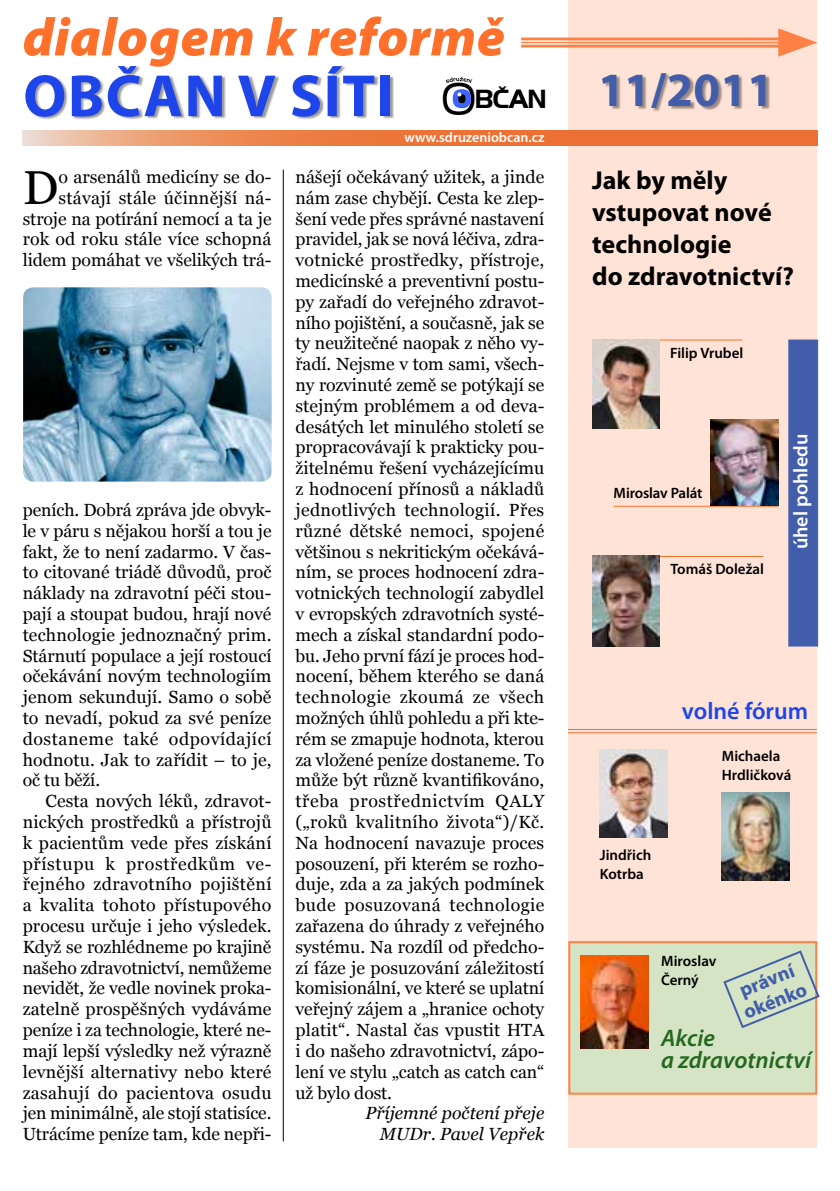
<style>
.page{position:relative;width:840px;height:1191px;background:#fff}
.page>*{position:absolute;margin:0;border:0;box-sizing:border-box;transform-origin:0 0}
.t1{font:700 60px "Myriad Pro";letter-spacing:.025em;color:#1e45ea}
.t2{font:italic 900 54px "Myriad Pro";letter-spacing:.01em;color:#ff702b}
.t3{font:700 48px "Myriad Pro";letter-spacing:.005em;color:#425daa}
.t4{font:47.6px "Georgia";color:#000}
.t5{font:700 26px/32px "Myriad Pro";color:#000}
.t6{font:25.4px "Handel Gothic BT";letter-spacing:-.03em;color:#000}
.t7{font:italic 600 24px/22px "Myriad Pro";color:#24671e}
.t8{font:600 24px "Myriad Pro";color:#1e45ea}
.t9{font:700 20px/22px "Myriad Pro";color:#425daa}
.t10{font:600 20px "Myriad Pro";color:#fff}
.t11{font:17.6px/20.8px "Georgia";letter-spacing:-.005em;color:#000;text-align:justify}
.t12{font:italic 17.6px/20.8px "Georgia";color:#000;text-align:right}
.t13{font:600 15px/19px "Myriad Pro";color:#000}
.t14{font:600 14px "Myriad Pro";color:#fff}
.s1{font-size:44px}
</style>
<div class="page">
<div style="left:568px;top:0;width:248px;height:1147px;background:#ffe3d7"></div>
<div style="left:603px;top:74px;width:167px;height:38px;background:#000;opacity:.4"></div>
<hr style="left:282px;top:170px;width:1px;height:971px;background:#000">
<img style="left:23px;top:287px;width:248px;height:194px">
<svg style="left:23px;top:130px;width:793px;height:15px;background:#ec834d"></svg>
<div style="left:27px;top:66px;width:367px;height:54px;background:#000;opacity:.4"></div>
<hr style="left:521px;top:38px;width:273px;height:2px;background:#ff8145">
<hr style="left:521px;top:42px;width:273px;height:1px;background:#ff8145">
<hr style="left:521px;top:45px;width:273px;height:3px;background:#ff8145">
<svg style="left:777px;top:28px;width:39px;height:29px"></svg>
<hr style="left:567px;top:729px;width:249px;height:1px;background:#f9702b">
<hr style="left:567px;top:732px;width:249px;height:1px;background:#f9702b">
<svg style="left:445px;top:77px;width:27px;height:32px"></svg>
<div style="left:568px;top:941px;width:248px;height:153px;background:#d4e4c4;border:2px solid #ff8145"></div>
<svg style="left:723px;top:949px;width:97px;height:80px"></svg>
<img style="left:580px;top:955px;width:68px;height:93px">
<div style="left:787px;top:339px;width:30px;height:307px;background:#425daa;border:1px solid #425daa"></div>
<hr style="left:592px;top:339px;width:150px;height:1px;background:#f9702b">
<hr style="left:593px;top:556px;width:169px;height:1px;background:#f9702b">
<hr style="left:613px;top:506px;width:164px;height:1px;background:#f9702b">
<img style="left:592px;top:556px;width:67px;height:90px">
<img style="left:721px;top:792px;width:68px;height:88px">
<img style="left:599px;top:749px;width:68px;height:88px">
<img style="left:710px;top:419px;width:67px;height:87px">
<img style="left:592px;top:339px;width:67px;height:90px">
<h2 class="t2" style="left:23px;top:1px;width:483px">dialogem k reformě</h2>
<h1 class="t1" style="left:23px;top:57px;width:372px">Občan v síti</h1>
<h3 class="t3" style="left:597px;top:59px;width:177px">11/2011</h3>
<p class="t14" style="left:404px;top:128px;width:141px">www.sdruzeniobcan.cz</p>
<h3 class="t6" style="left:441px;top:89px;width:107px"><span class="s1">O</span>BCˇAN</h3>
<p class="t11" style="left:23px;top:166px;width:250px;text-align:right">o arsenálů medicíny se do&shy;stávají stále účinnější ná&shy;stroje na potírání nemocí a ta je rok od roku stále více schopná lidem pomáhat ve všelikých trá-</p>
<h3 class="t4" style="left:23px;top:160px;width:37px">D</h3>
<p class="t11" style="left:23px;top:499px;width:250px">peních. Dobrá zpráva jde obvyk&shy;le v páru s nějakou horší a tou je fakt, že to není zadarmo. V čas&shy;to citované triádě důvodů, proč náklady na zdravotní péči stou&shy;pají a stoupat budou, hrají nové technologie jednoznačný prim.<br>Stárnutí populace a její rostoucí očekávání novým technologiím jenom sekundují. Samo o sobě to nevadí, pokud za své peníze dostaneme také odpovídající hodnotu. Jak to zařídit – to je, oč tu běží.</p>
<p class="t11" style="left:23px;top:790px;width:250px;text-indent:23px">Cesta nových léků, zdravot&shy;nických prostředků a přístrojů k pacientům vede přes získání přístupu k prostředkům ve&shy;řejného zdravotního pojištění a kvalita tohoto přístupového procesu určuje i jeho výsledek.<br>Když se rozhlédneme po krajině našeho zdravotnictví, nemůžeme nevidět, že vedle novinek proka&shy;zatelně prospěšných vydáváme peníze i za technologie, které ne&shy;mají lepší výsledky než výrazně levnější alternativy nebo které zasahují do pacientova osudu jen minimálně, ale stojí statisíce.<br>Utrácíme peníze tam, kde nepři-</p>
<p class="t11" style="left:295px;top:166px;width:250px">nášejí očekávaný užitek, a jinde nám zase chybějí. Cesta ke zlep&shy;šení vede přes správné nastavení pravidel, jak se nová léčiva, zdra&shy;votnické prostředky, přístroje, medicínské a preventivní postu&shy;py zařadí do veřejného zdravot&shy;ního pojištění, a současně, jak se ty neužitečné naopak z něho vy&shy;řadí. Nejsme v tom sami, všech&shy;ny rozvinuté země se potýkají se stejným problémem a od deva&shy;desátých let minulého století se propracovávají k prakticky pou&shy;žitelnému řešení vycházejícímu z hodnocení přínosů a nákladů jednotlivých technologií. Přes různé dětské nemoci, spojené většinou s nekritickým očekává&shy;ním, se proces hodnocení zdra&shy;votnických technologií zabydlel v evropských zdravotních systé&shy;mech a získal standardní podo&shy;bu. Jeho první fází je proces hod&shy;nocení, během kterého se daná technologie zkoumá ze všech možných úhlů pohledu a při kte&shy;rém se zmapuje hodnota, kterou za vložené peníze dostaneme. To může být různě kvantifikováno, třeba prostřednictvím QALY („roků kvalitního života“)/Kč.<br>Na hodnocení navazuje proces posouzení, při kterém se rozho&shy;duje, zda a za jakých podmínek bude posuzovaná technologie zařazena do úhrady z veřejného systému. Na rozdíl od předcho&shy;zí fáze je posuzování záležitostí komisionální, ve které se uplatní veřejný zájem a „hranice ochoty platit“. Nastal čas vpustit HTA i do našeho zdravotnictví, zápo&shy;lení ve stylu „catch as catch can“ už bylo dost.</p>
<p class="t12" style="left:365px;top:1103px;width:180px">Příjemné počtení přeje<br>MUDr. Pavel Vepřek</p>
<h3 class="t5" style="left:591px;top:164px;width:203px">Jak by měly vstupovat nové technologie<br>do zdravotnictví?</h3>
<p class="t13" style="left:669px;top:343px;width:75px">Filip Vrubel</p>
<p class="t13" style="left:613px;top:483px;width:90px">Miroslav Palát</p>
<p class="t13" style="left:670px;top:559px;width:95px">Tomáš Doležal</p>
<p class="t10" style="left:787px;top:549px;width:117px;rotate:-90deg">úhel pohledu</p>
<h3 class="t8" style="left:681px;top:695px;width:128px">volné fórum</h3>
<p class="t13" style="left:599px;top:845px;width:53px">Jindřich<br>Kotrba</p>
<p class="t13" style="left:721px;top:746px;width:71px">Michaela<br>Hrdličková</p>
<p class="t13" style="left:660px;top:951px;width:57px">Miroslav<br>Černý</p>
<p class="t9" style="left:731px;top:981px;width:68px;rotate:-22deg">právní okénko</p>
<h3 class="t7" style="left:660px;top:1026px;width:151px">Akcie<br>a zdravotnictví</h3>
</div>
